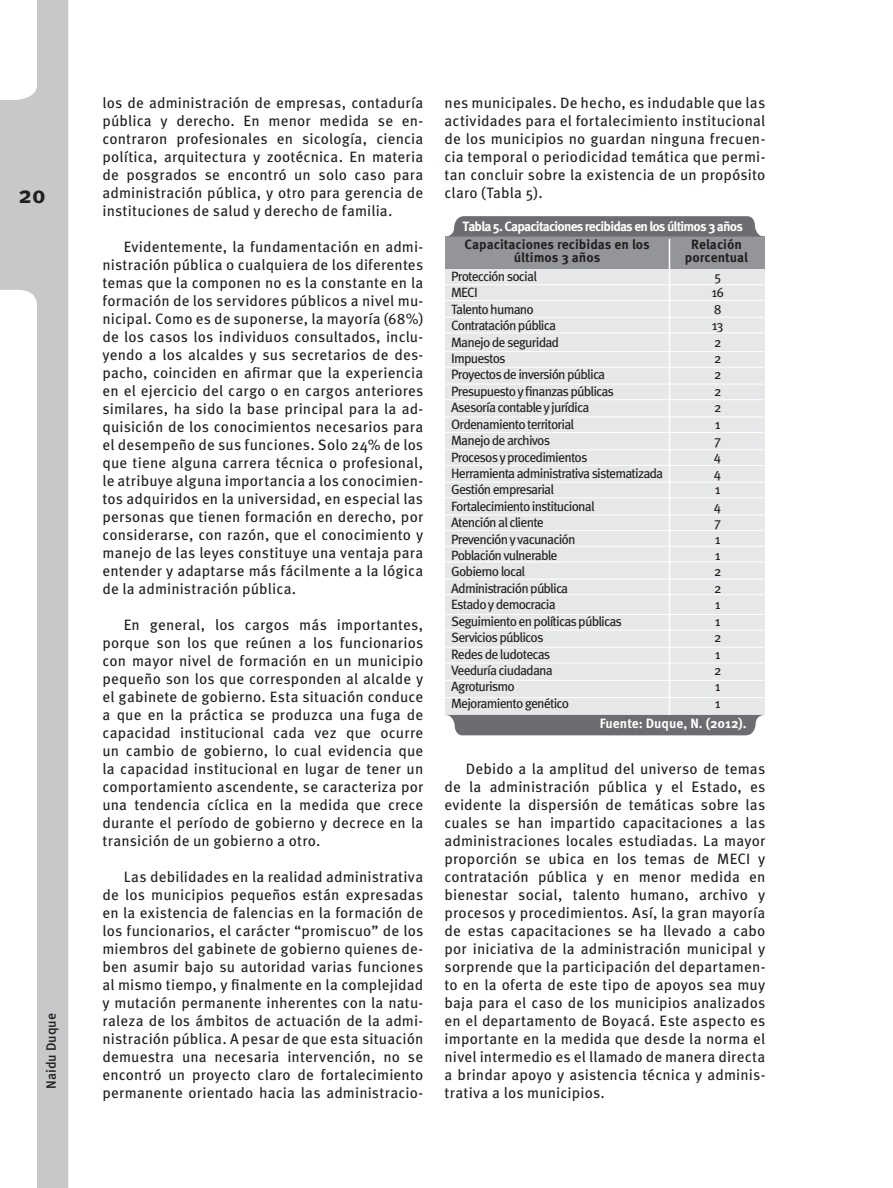
<style>
.page{position:relative;width:893px;height:1188px;background:#fff}
.page>*{position:absolute;margin:0;border:0;box-sizing:border-box;transform-origin:0 0}
.t1{font:700 24px "Meta Pro";color:#231f20}
.t2{font:15px/18px "Meta Pro";letter-spacing:.01em;color:#231f20;text-align:justify}
.t3{font:13.5px/16.4px "Meta Pro";letter-spacing:-.06em;color:#231f20}
.t4{font:700 13.5px/13.5px "Meta Pro";color:#231f20;text-align:center}
.t5{font:700 13.5px "Meta Pro";letter-spacing:-.06em;color:#fff}
.t6{font:700 13.5px "Meta Pro";color:#fff}
.t7{font:500 13.5px "Meta Pro";color:#231f20}
</style>
<div class="page">
<svg style="left:0;top:0;width:68px;height:1188px;fill:#c7c8ca"></svg>
<div style="left:445px;top:269px;width:319px;height:446px;background:#e6e7e9"></div>
<div style="left:445px;top:237px;width:319px;height:32px;background:#939598"></div>
<svg style="left:445px;top:216px;width:319px;height:21px;background:#757679"></svg>
<div style="left:447px;top:715px;width:317px;height:20px;background:#6c6d70"></div>
<hr style="left:669px;top:239px;width:1px;height:476px;background:#fff">
<hr style="left:445px;top:284px;width:318px;height:1px;background:#fff">
<hr style="left:445px;top:300px;width:318px;height:1px;background:#fff">
<hr style="left:445px;top:317px;width:318px;height:1px;background:#fff">
<hr style="left:445px;top:333px;width:318px;height:1px;background:#fff">
<hr style="left:445px;top:351px;width:318px;height:1px;background:#fff">
<hr style="left:445px;top:367px;width:318px;height:1px;background:#fff">
<hr style="left:445px;top:384px;width:318px;height:1px;background:#fff">
<hr style="left:445px;top:399px;width:318px;height:1px;background:#fff">
<hr style="left:445px;top:417px;width:318px;height:1px;background:#fff">
<hr style="left:445px;top:432px;width:318px;height:1px;background:#fff">
<hr style="left:445px;top:449px;width:318px;height:1px;background:#fff">
<hr style="left:445px;top:465px;width:318px;height:1px;background:#fff">
<hr style="left:445px;top:482px;width:318px;height:1px;background:#fff">
<hr style="left:445px;top:497px;width:318px;height:1px;background:#fff">
<hr style="left:445px;top:515px;width:318px;height:1px;background:#fff">
<hr style="left:445px;top:530px;width:318px;height:1px;background:#fff">
<hr style="left:445px;top:546px;width:318px;height:1px;background:#fff">
<hr style="left:445px;top:562px;width:318px;height:1px;background:#fff">
<hr style="left:445px;top:579px;width:318px;height:1px;background:#fff">
<hr style="left:445px;top:594px;width:318px;height:1px;background:#fff">
<hr style="left:445px;top:614px;width:318px;height:1px;background:#fff">
<hr style="left:445px;top:630px;width:318px;height:1px;background:#fff">
<hr style="left:445px;top:647px;width:318px;height:1px;background:#fff">
<hr style="left:445px;top:663px;width:318px;height:1px;background:#fff">
<hr style="left:445px;top:680px;width:318px;height:1px;background:#fff">
<hr style="left:445px;top:697px;width:318px;height:1px;background:#fff">
<h1 class="t1" style="left:18px;top:179px;width:29px">20</h1>
<p class="t7" style="left:43px;top:1089px;width:77px;rotate:-90deg">Naidu Duque</p>
<p class="t2" style="left:102px;top:94px;width:322px">los de administración de empresas, contaduría pública y derecho. En menor medida se en&shy;contraron profesionales en sicología, ciencia política, arquitectura y zootécnica. En materia de posgrados se encontró un solo caso para administración pública, y otro para gerencia de instituciones de salud y derecho de familia.</p>
<p class="t2" style="left:102px;top:238px;width:322px;text-indent:21px">Evidentemente, la fundamentación en admi&shy;nistración pública o cualquiera de los diferentes temas que la componen no es la constante en la formación de los servidores públicos a nivel mu&shy;nicipal. Como es de suponerse, la mayoría (68%) de los casos los individuos consultados, inclu&shy;yendo a los alcaldes y sus secretarios de des&shy;pacho, coinciden en afirmar que la experiencia en el ejercicio del cargo o en cargos anteriores similares, ha sido la base principal para la ad&shy;quisición de los conocimientos necesarios para el desempeño de sus funciones. Solo 24% de los que tiene alguna carrera técnica o profesional, le atribuye alguna importancia a los conocimien&shy;tos adquiridos en la universidad, en especial las personas que tienen formación en derecho, por considerarse, con razón, que el conocimiento y manejo de las leyes constituye una ventaja para entender y adaptarse más fácilmente a la lógica de la administración pública.</p>
<p class="t2" style="left:102px;top:616px;width:322px;text-indent:21px">En general, los cargos más importantes, porque son los que reúnen a los funcionarios con mayor nivel de formación en un municipio pequeño son los que corresponden al alcalde y el gabinete de gobierno. Esta situación conduce a que en la práctica se produzca una fuga de capacidad institucional cada vez que ocurre un cambio de gobierno, lo cual evidencia que la capacidad institucional en lugar de tener un comportamiento ascendente, se caracteriza por una tendencia cíclica en la medida que crece durante el período de gobierno y decrece en la transición de un gobierno a otro.</p>
<p class="t2" style="left:102px;top:868px;width:322px;text-indent:21px">Las debilidades en la realidad administrativa de los municipios pequeños están expresadas en la existencia de falencias en la formación de los funcionarios, el carácter “promiscuo” de los miembros del gabinete de gobierno quienes de&shy;ben asumir bajo su autoridad varias funciones al mismo tiempo, y finalmente en la complejidad y mutación permanente inherentes con la natu&shy;raleza de los ámbitos de actuación de la admi&shy;nistración pública. A pesar de que esta situación demuestra una necesaria intervención, no se encontró un proyecto claro de fortalecimiento permanente orientado hacia las administracio-</p>
<p class="t2" style="left:445px;top:94px;width:322px">nes municipales. De hecho, es indudable que las actividades para el fortalecimiento institucional de los municipios no guardan ninguna frecuen&shy;cia temporal o periodicidad temática que permi&shy;tan concluir sobre la existencia de un propósito claro (Tabla 5).</p>
<p class="t5" style="left:462px;top:218px;width:282px">Tabla 5. Capacitaciones recibidas en los últimos 3 años</p>
<p class="t4" style="left:464px;top:238px;width:187px">Capacitaciones recibidas en los últimos 3 años</p>
<p class="t4" style="left:685px;top:238px;width:65px">Relación porcentual</p>
<p class="t3" style="left:451px;top:269px;width:214px">Protección social<br>MECI<br>Talento humano<br>Contratación pública<br>Manejo de seguridad<br>Impuestos<br>Proyectos de inversión pública<br>Presupuesto y finanzas públicas<br>Asesoría contable y jurídica<br>Ordenamiento territorial<br>Manejo de archivos<br>Procesos y procedimientos<br>Herramienta administrativa sistematizada<br>Gestión empresarial<br>Fortalecimiento institucional<br>Atención al cliente<br>Prevención y vacunación<br>Población vulnerable<br>Gobierno local<br>Administración pública<br>Estado y democracia<br>Seguimiento en políticas públicas<br>Servicios públicos<br>Redes de ludotecas<br>Veeduría ciudadana<br>Agroturismo<br>Mejoramiento genético</p>
<p class="t3" style="left:711px;top:268px;width:14px">5<br>16<br>8<br>13<br>2<br>2<br>2<br>2<br>2<br>1<br>7<br>4<br>4<br>1<br>4<br>7<br>1<br>1<br>2<br>2<br>1<br>1<br>2<br>1<br>2<br>1<br>1</p>
<p class="t6" style="left:600px;top:715px;width:149px">Fuente: Duque, N. (2012).</p>
<p class="t2" style="left:445px;top:760px;width:322px;text-indent:21px">Debido a la amplitud del universo de temas de la administración pública y el Estado, es evidente la dispersión de temáticas sobre las cuales se han impartido capacitaciones a las administraciones locales estudiadas. La mayor proporción se ubica en los temas de MECI y contratación pública y en menor medida en bienestar social, talento humano, archivo y procesos y procedimientos. Así, la gran mayoría de estas capacitaciones se ha llevado a cabo por iniciativa de la administración municipal y sorprende que la participación del departamen&shy;to en la oferta de este tipo de apoyos sea muy baja para el caso de los municipios analizados en el departamento de Boyacá. Este aspecto es importante en la medida que desde la norma el nivel intermedio es el llamado de manera directa a brindar apoyo y asistencia técnica y adminis&shy;trativa a los municipios.</p>
</div>
